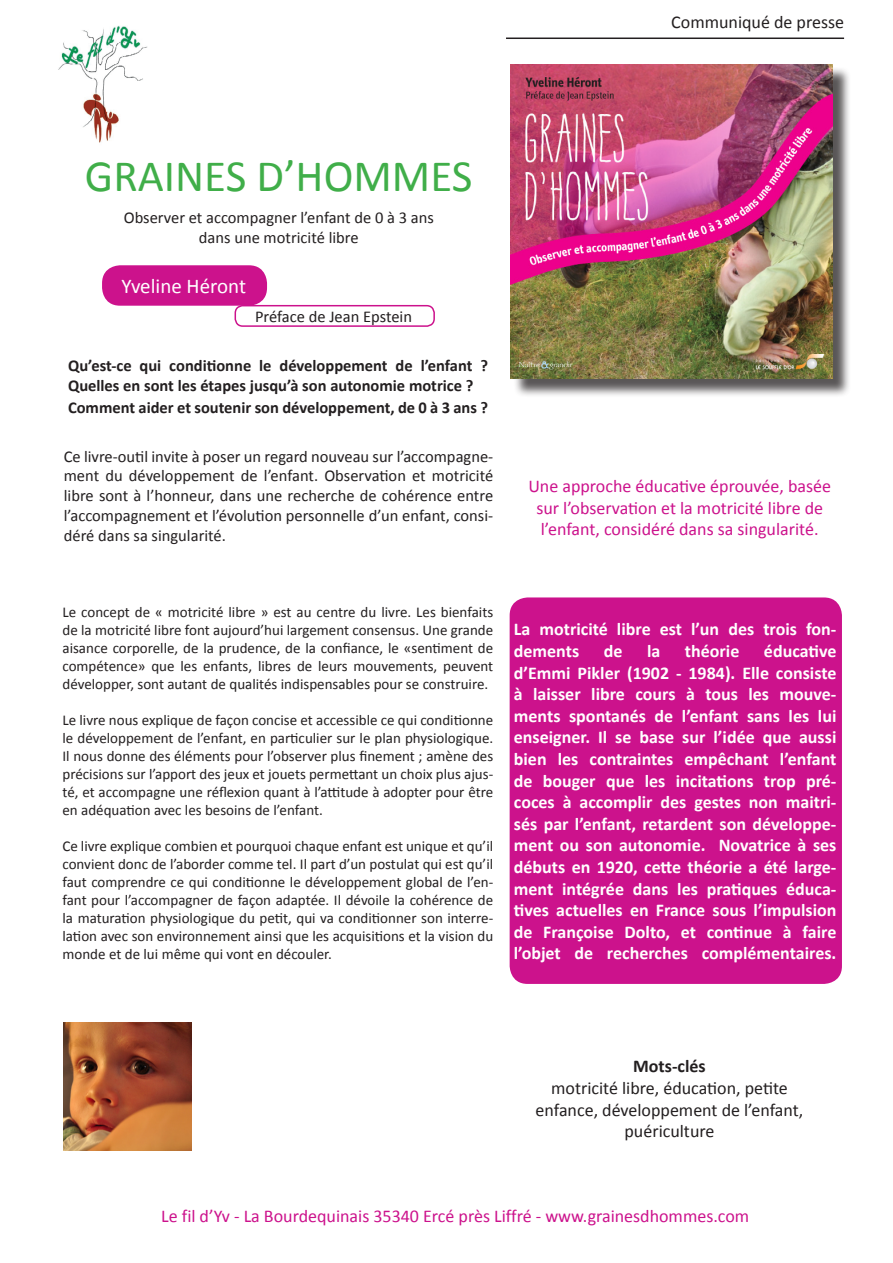
<style>
.page{position:relative;width:893px;height:1263px;background:#fff}
.page>*{position:absolute;margin:0;border:0;box-sizing:border-box;transform-origin:0 0}
.t1{font:45px "Calibri";color:#40ae49}
.t2{font:21px "Calibri";color:#fff}
.t3{font:700 18px/21.6px "Calibri";color:#fff;text-align:justify}
.t4{font:18px/21.6px "Calibri";color:#cc128c;text-align:center}
.t5{font:18px/21.6px "Calibri";color:#231f20;text-align:center}
.t6{font:700 18px "Calibri";color:#231f20}
.t7{font:16.5px/19.8px "Calibri";color:#231f20;text-align:justify}
.t8{font:700 16.5px/19.8px "Calibri";color:#231f20}
.t9{font:15px/18px "Calibri";color:#231f20;text-align:justify}
</style>
<div class="page">
<div style="left:513px;top:67px;width:338px;height:331px;background:#231f20;opacity:.75"></div>
<img style="left:511px;top:64px;width:321px;height:315px">
<hr style="left:506px;top:38px;width:338px;height:1px;background:#231f20">
<img style="left:64px;top:1022px;width:128px;height:128px">
<div style="left:510px;top:597px;width:332px;height:387px;background:#cc128c;border-radius:18px"></div>
<div style="left:102px;top:265px;width:165px;height:41px;background:#cc128c;border-radius:18px"></div>
<div style="left:235px;top:305px;width:200px;height:22px;border:2px solid #cc128c;border-radius:8px"></div>
<img style="left:58px;top:26px;width:89px;height:117px">
<p class="t5" style="left:671px;top:11px;width:174px">Communiqué de presse</p>
<p class="t1" style="left:85px;top:148px;width:389px">GRAINES D’HOMMES</p>
<p class="t7" style="left:124px;top:208px;width:312px">Observer et accompagner l’enfant de 0 à 3 ans</p>
<p class="t7" style="left:199px;top:227px;width:161px">dans une motricité libre</p>
<p class="t2" style="left:122px;top:273px;width:126px">Yveline Héront</p>
<p class="t7" style="left:255px;top:307px;width:158px">Préface de Jean Epstein</p>
<p class="t8" style="left:68px;top:356px;width:422px">Qu’est-ce qui conditionne le développement de l’enfant ?<br>Quelles en sont les étapes jusqu’à son autonomie motrice ?</p>
<p class="t8" style="left:68px;top:397px;width:421px">Comment aider et soutenir son développement, de 0 à 3 ans ?</p>
<p class="t7" style="left:64px;top:446px;width:431px">Ce livre-outil invite à poser un regard nouveau sur l’accompagne&shy;ment du développement de l’enfant. Observation et motricité libre sont à l’honneur, dans une recherche de cohérence entre l’accompagnement et l’évolution personnelle d’un enfant, consi&shy;déré dans sa singularité.</p>
<p class="t4" style="left:528px;top:475px;width:304px">Une approche éducative éprouvée, basée sur l’observation et la motricité libre de l’enfant, considéré dans sa singularité.</p>
<p class="t9" style="left:63px;top:603px;width:432px">Le concept de « motricité libre » est au centre du livre. Les bienfaits de la motricité libre font aujourd’hui largement consensus. Une grande aisance corporelle, de la prudence, de la confiance, le «sentiment de compétence» que les enfants, libres de leurs mouvements, peuvent développer, sont autant de qualités indispensables pour se construire.</p>
<p class="t9" style="left:63px;top:711px;width:432px">Le livre nous explique de façon concise et accessible ce qui conditionne le développement de l’enfant, en particulier sur le plan physiologique.<br>Il nous donne des éléments pour l’observer plus finement ; amène des précisions sur l’apport des jeux et jouets permettant un choix plus ajus&shy;té, et accompagne une réflexion quant à l’attitude à adopter pour être en adéquation avec les besoins de l’enfant.</p>
<p class="t9" style="left:63px;top:837px;width:432px">Ce livre explique combien et pourquoi chaque enfant est unique et qu’il convient donc de l’aborder comme tel. Il part d’un postulat qui est qu’il faut comprendre ce qui conditionne le développement global de l’en&shy;fant pour l’accompagner de façon adaptée. Il dévoile la cohérence de la maturation physiologique du petit, qui va conditionner son interre&shy;lation avec son environnement ainsi que les acquisitions et la vision du monde et de lui même qui vont en découler.</p>
<p class="t3" style="left:514px;top:619px;width:324px">La motricité libre est l’un des trois fon-</p>
<p class="t3" style="left:514px;top:640px;width:67px">dements</p>
<p class="t3" style="left:604px;top:640px;width:20px">de</p>
<p class="t3" style="left:647px;top:640px;width:15px">la</p>
<p class="t3" style="left:685px;top:640px;width:56px">théorie</p>
<p class="t3" style="left:764px;top:640px;width:74px">éducative</p>
<p class="t3" style="left:514px;top:662px;width:324px">d’Emmi Pikler (1902 - 1984). Elle consiste à laisser libre cours à tous les mouve&shy;ments spontanés de l’enfant sans les lui enseigner. Il se base sur l’idée que aussi bien les contraintes empêchant l’enfant de bouger que les incitations trop pré&shy;coces à accomplir des gestes non maitri&shy;sés par l’enfant, retardent son développe&shy;ment ou son autonomie. Novatrice à ses débuts en 1920, cette théorie a été large&shy;ment intégrée dans les pratiques éduca&shy;tives actuelles en France sous l’impulsion de Françoise Dolto, et continue à faire l’objet de recherches complémentaires.</p>
<p class="t6" style="left:633px;top:1055px;width:74px">Mots-clés</p>
<p class="t5" style="left:536px;top:1077px;width:269px">motricité libre, éducation, petite enfance, développement de l’enfant, puériculture</p>
<p class="t4" style="left:161px;top:1206px;width:590px">Le fil d’Yv - La Bourdequinais 35340 Ercé près Liffré - www.grainesdhommes.com</p>
</div>
